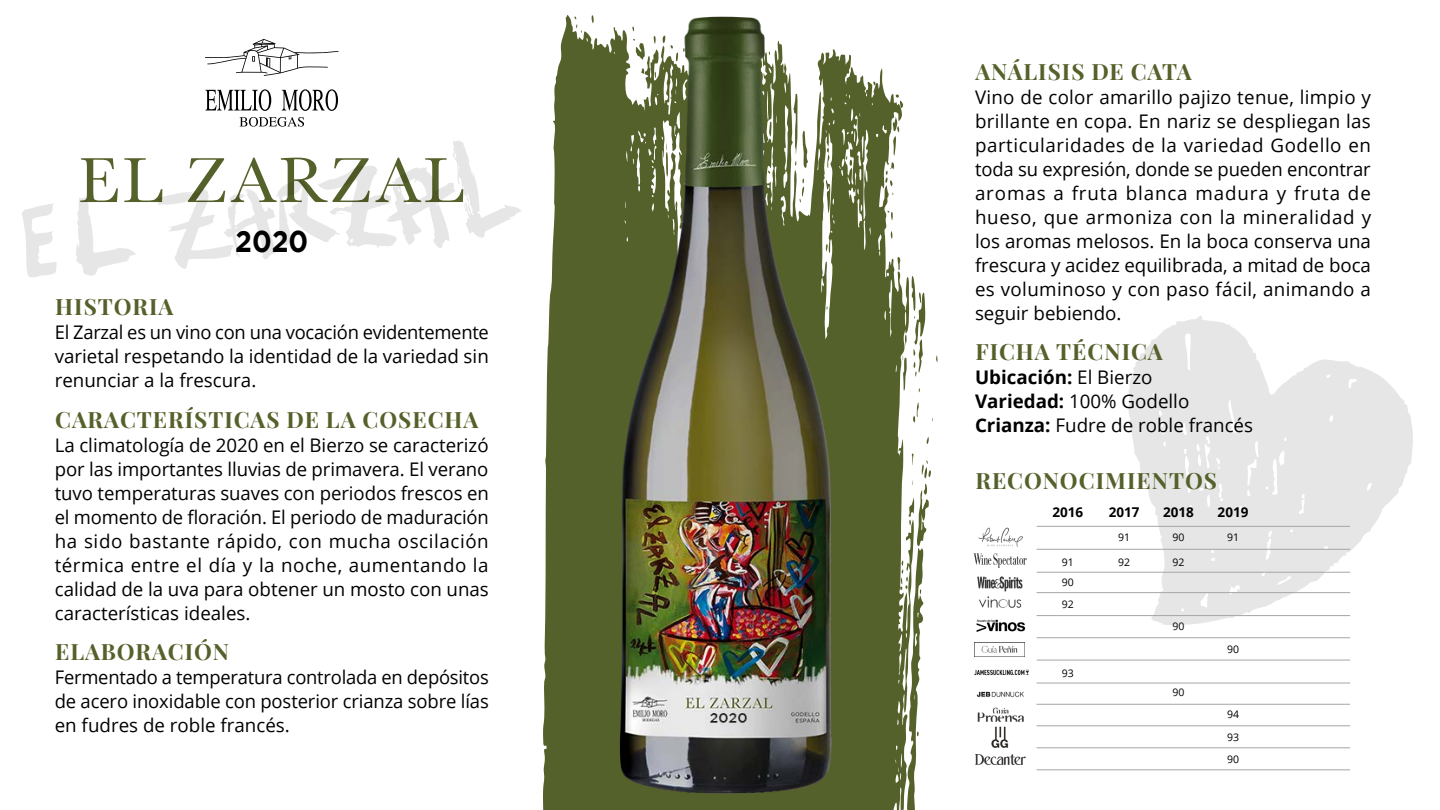
<style>
.page{position:relative;width:1440px;height:810px;background:#fff}
.page>*{position:absolute;margin:0;border:0;box-sizing:border-box;transform-origin:0 0}
.t1{font:700 30px "Gotham";color:#000;scale:.9 1}
.t2{font:700 22.5px "Playfair Display";letter-spacing:.045em;color:#55612a}
.t3{font:18.75px/24px "Open Sans";color:#000;text-align:justify}
.t4{font:700 13.5px "Open Sans";color:#000}
.t5{font:10.5px/23px "Open Sans";color:#000}
.s1{font-weight:700}
</style>
<div class="page">
<svg style="left:1128px;top:316px;width:285px;height:309px;fill:#e6e6e6"></svg>
<svg style="left:543px;top:15px;width:395px;height:795px;fill:#55612a"></svg>
<img style="left:594px;top:15px;width:263px;height:789px">
<svg style="left:22px;top:203px;width:35px;height:75px"></svg>
<svg style="left:76px;top:141px;width:445px;height:135px"></svg>
<hr style="left:1037px;top:526px;width:313px;height:1px;background:#a6a6a6">
<hr style="left:1037px;top:549px;width:313px;height:1px;background:#a6a6a6">
<hr style="left:1037px;top:572px;width:313px;height:1px;background:#a6a6a6">
<hr style="left:1037px;top:592px;width:313px;height:1px;background:#a6a6a6">
<hr style="left:1037px;top:615px;width:313px;height:1px;background:#a6a6a6">
<hr style="left:1037px;top:637px;width:313px;height:1px;background:#a6a6a6">
<hr style="left:1037px;top:660px;width:313px;height:1px;background:#a6a6a6">
<hr style="left:1037px;top:683px;width:313px;height:1px;background:#a6a6a6">
<img style="left:978px;top:527px;width:44px;height:19px">
<img style="left:973px;top:553px;width:54px;height:79px">
<img style="left:974px;top:669px;width:55px;height:7px">
<img style="left:976px;top:691px;width:48px;height:7px">
<hr style="left:1037px;top:704px;width:313px;height:1px;background:#a6a6a6">
<hr style="left:1037px;top:725px;width:313px;height:1px;background:#a6a6a6">
<hr style="left:1037px;top:747px;width:313px;height:1px;background:#a6a6a6">
<hr style="left:1037px;top:769px;width:313px;height:1px;background:#a6a6a6">
<img style="left:991px;top:726px;width:18px;height:22px">
<img style="left:977px;top:707px;width:47px;height:15px">
<img style="left:976px;top:755px;width:50px;height:10px">
<img style="left:974px;top:643px;width:51px;height:14px">
<svg style="left:205px;top:39px;width:133px;height:37px"></svg>
<svg style="left:239px;top:117px;width:65px;height:10px"></svg>
<svg style="left:205px;top:89px;width:66px;height:22px"></svg>
<svg style="left:282px;top:89px;width:56px;height:22px"></svg>
<h1 class="t1" style="left:235px;top:224px;width:83px">2020</h1>
<p class="t2" style="left:55px;top:289px;width:120px">HISTORIA</p>
<p class="t3" style="left:55px;top:320px;width:436px">El Zarzal es un vino con una vocación evidentemente varietal respetando la identidad de la variedad sin renunciar a la frescura.</p>
<p class="t2" style="left:55px;top:402px;width:425px">CARACTERÍSTICAS DE LA COSECHA</p>
<p class="t3" style="left:55px;top:433px;width:436px">La climatología de 2020 en el Bierzo se caracterizó por las importantes lluvias de primavera. El verano tuvo temperaturas suaves con periodos frescos en el momento de floración. El periodo de maduración ha sido bastante rápido, con mucha oscilación térmica entre el día y la noche, aumentando la calidad de la uva para obtener un mosto con unas características ideales.</p>
<p class="t2" style="left:55px;top:634px;width:175px">ELABORACIÓN</p>
<p class="t3" style="left:55px;top:665px;width:436px">Fermentado a temperatura controlada en depósitos de acero inoxidable con posterior crianza sobre lías en fudres de roble francés.</p>
<p class="t2" style="left:975px;top:54px;width:218px">ANÁLISIS DE CATA</p>
<p class="t3" style="left:975px;top:85px;width:398px">Vino de color amarillo pajizo tenue, limpio y brillante en copa. En nariz se despliegan las particularidades de la variedad Godello en toda su expresión, donde se pueden encontrar aromas a fruta blanca madura y fruta de hueso, que armoniza con la mineralidad y los aromas melosos. En la boca conserva una frescura y acidez equilibrada, a mitad de boca es voluminoso y con paso fácil, animando a seguir bebiendo.</p>
<p class="t2" style="left:975px;top:334px;width:189px">FICHA TÉCNICA</p>
<p class="t3" style="left:975px;top:365px;width:280px;text-align:left"><span class="s1">Ubicación:</span> El Bierzo<br><span class="s1">Variedad:</span> 100% Godello<br><span class="s1">Crianza:</span> Fudre de roble francés</p>
<p class="t2" style="left:975px;top:463px;width:243px">RECONOCIMIENTOS</p>
<p class="t4" style="left:1053px;top:503px;width:32px">2016</p>
<p class="t4" style="left:1109px;top:503px;width:32px">2017</p>
<p class="t4" style="left:1163px;top:503px;width:32px">2018</p>
<p class="t4" style="left:1218px;top:503px;width:32px">2019</p>
<p class="t5" style="left:1118px;top:525px;width:14px">91</p>
<p class="t5" style="left:1173px;top:525px;width:14px">90</p>
<p class="t5" style="left:1227px;top:525px;width:14px">91</p>
<p class="t5" style="left:1062px;top:551px;width:14px">91</p>
<p class="t5" style="left:1062px;top:570px;width:14px">90</p>
<p class="t5" style="left:1062px;top:592px;width:14px">92</p>
<p class="t5" style="left:1062px;top:662px;width:14px">93</p>
<p class="t5" style="left:1118px;top:551px;width:14px">92</p>
<p class="t5" style="left:1173px;top:551px;width:14px">92</p>
<p class="t5" style="left:1173px;top:614px;width:14px">90</p>
<p class="t5" style="left:1173px;top:681px;width:14px">90</p>
<p class="t5" style="left:1227px;top:637px;width:14px">90</p>
<p class="t5" style="left:1227px;top:702px;width:14px">94<br>93</p>
<p class="t5" style="left:1227px;top:747px;width:14px">90</p>
</div>
